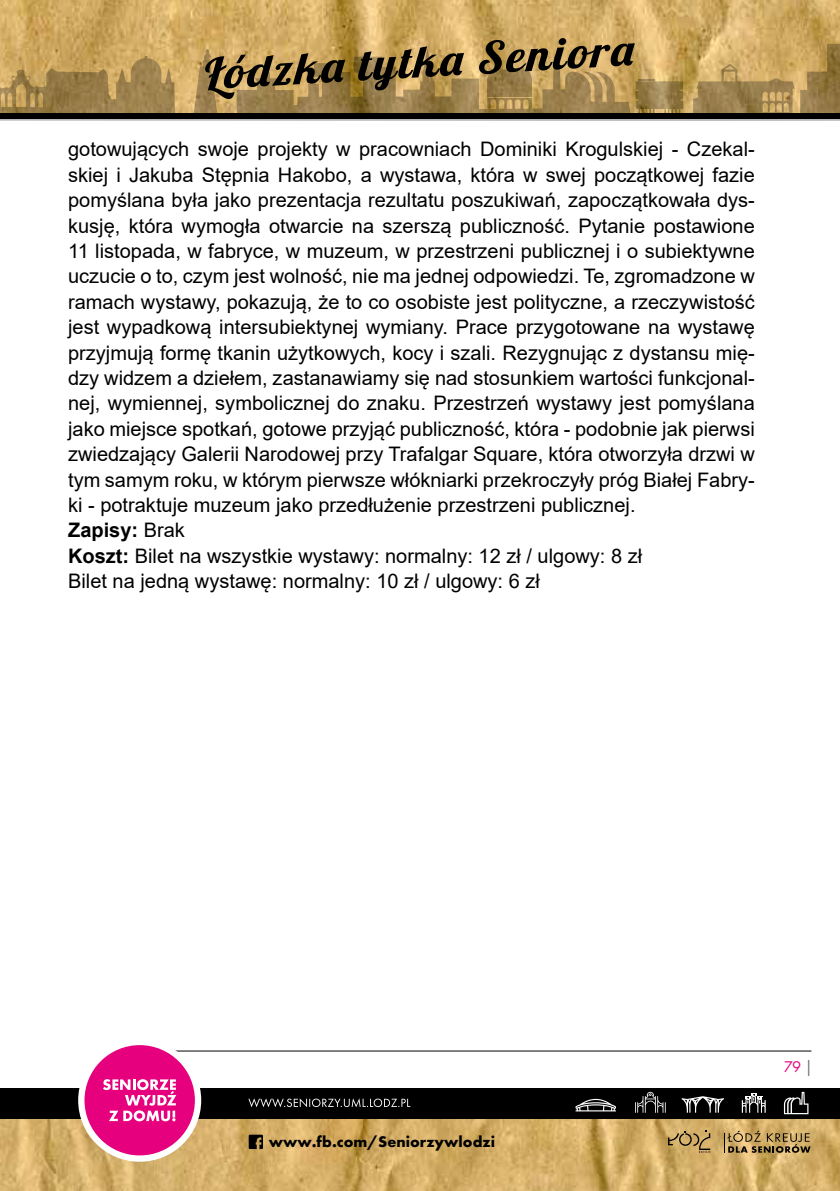
<style>
.page{position:relative;width:840px;height:1191px;background:#fff}
.page>*{position:absolute;margin:0;border:0;box-sizing:border-box;transform-origin:0 0}
.t1{font:20px/25.4px "Arial";color:#000}
.t2{font:16px "Futura PT Bold";color:#000}
.t3{font:16px "Futura PT Book";color:#e6007d}
.s1{font-weight:700}
.s2{color:#706f6f}
</style>
<div class="page">
<hr style="left:138px;top:1050px;width:673px;height:1px;background:#000">
<img style="left:0;top:1119px;width:839px;height:72px">
<svg style="left:667px;top:1130px;width:43px;height:22px"></svg>
<svg style="left:723px;top:1130px;width:87px;height:22px;background:#a28752"></svg>
<div style="left:0;top:1088px;width:839px;height:30px;background:#000"></div>
<svg style="left:575px;top:1098px;width:40px;height:13px"></svg>
<svg style="left:783px;top:1091px;width:25px;height:23px"></svg>
<svg style="left:635px;top:1091px;width:30px;height:21px"></svg>
<svg style="left:681px;top:1096px;width:42px;height:16px"></svg>
<svg style="left:741px;top:1093px;width:24px;height:19px"></svg>
<svg style="left:248px;top:1098px;width:162px;height:9px"></svg>
<div style="left:78px;top:1038px;width:123px;height:123px;background:#fff;border-radius:50%"></div>
<div style="left:84px;top:1045px;width:111px;height:110px;background:#e6007d;border-radius:50%"></div>
<svg style="left:103px;top:1079px;width:73px;height:42px"></svg>
<svg style="left:248px;top:1134px;width:15px;height:15px"></svg>
<img style="left:0;top:0;width:839px;height:44px">
<svg style="left:0;top:44px;width:839px;height:77px;background:#a08451"></svg>
<svg style="left:202px;top:49px;width:143px;height:50px;background:#897143"></svg>
<svg style="left:358px;top:46px;width:106px;height:44px;background:#7f693d"></svg>
<svg style="left:478px;top:38px;width:176px;height:43px;background:#967c4a"></svg>
<p class="t1" style="left:68px;top:136px;width:687px">gotowujących swoje projekty w pracowniach Dominiki Krogulskiej - Czekal&shy;skiej i Jakuba Stępnia Hakobo, a wystawa, która w swej początkowej fazie pomyślana była jako prezentacja rezultatu poszukiwań, zapoczątkowała dys&shy;kusję, która wymogła otwarcie na szerszą publiczność. Pytanie postawione 11 listopada, w fabryce, w muzeum, w przestrzeni publicznej i o subiektywne uczucie o to, czym jest wolność, nie ma jednej odpowiedzi. Te, zgromadzone w ramach wystawy, pokazują, że to co osobiste jest polityczne, a rzeczywistość jest wypadkową intersubiektynej wymiany. Prace przygotowane na wystawę przyjmują formę tkanin użytkowych, kocy i szali. Rezygnując z dystansu mię&shy;dzy widzem a dziełem, zastanawiamy się nad stosunkiem wartości funkcjonal&shy;nej, wymiennej, symbolicznej do znaku. Przestrzeń wystawy jest pomyślana jako miejsce spotkań, gotowe przyjąć publiczność, która - podobnie jak pierwsi zwiedzający Galerii Narodowej przy Trafalgar Square, która otworzyła drzwi w tym samym roku, w którym pierwsze włókniarki przekroczyły próg Białej Fabry&shy;ki - potraktuje muzeum jako przedłużenie przestrzeni publicznej.<br><span class="s1">Zapisy:</span> Brak<br><span class="s1">Koszt:</span> Bilet na wszystkie wystawy: normalny: 12 zł / ulgowy: 8 zł<br>Bilet na jedną wystawę: normalny: 10 zł / ulgowy: 6 zł</p>
<p class="t2" style="left:268px;top:1131px;width:228px">www.fb.com/Seniorzywlodzi</p>
<p class="t3" style="left:783px;top:1056px;width:31px">79 <span class="s2">|</span></p>
</div>
